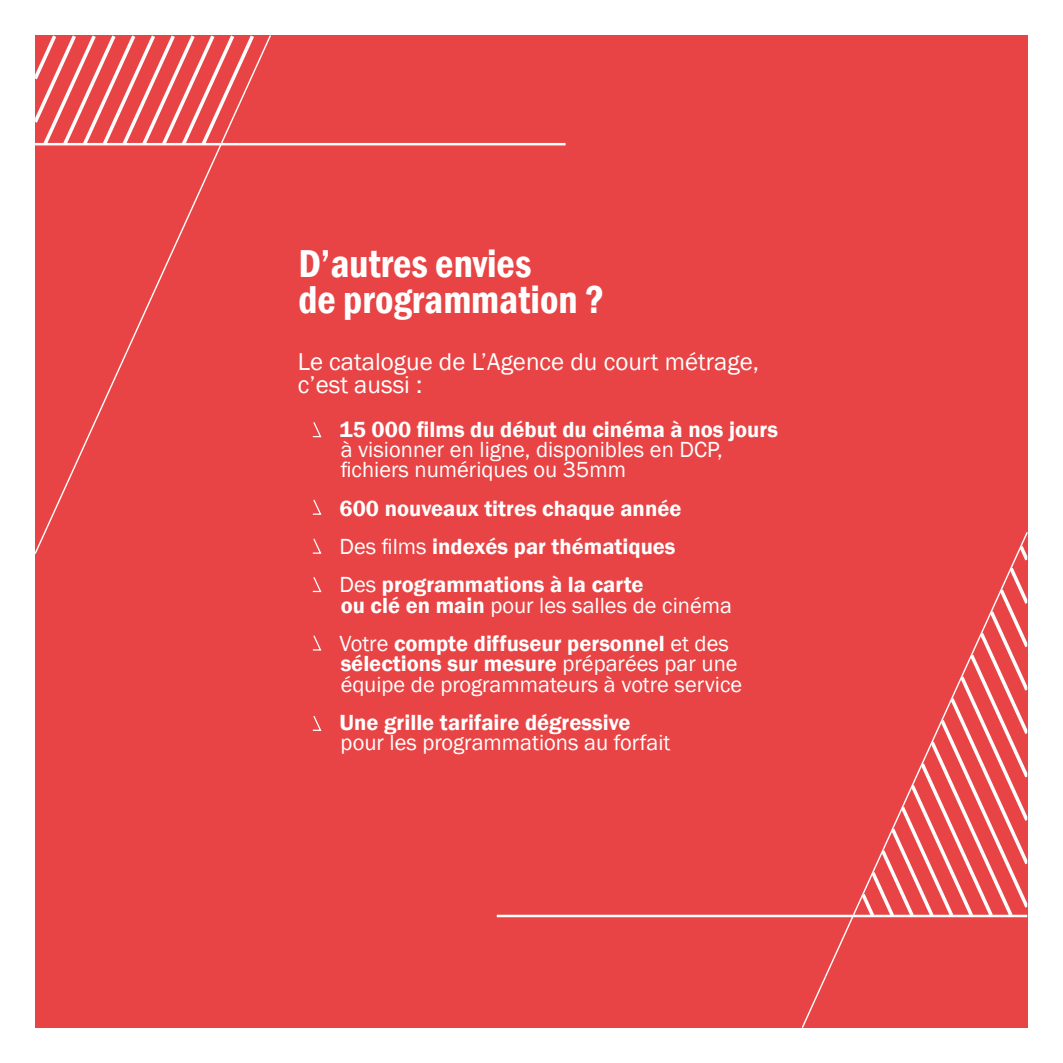
<style>
.page{position:relative;width:1063px;height:1063px;background:#fff}
.page>*{position:absolute;margin:0;border:0;box-sizing:border-box;transform-origin:0 0}
.t1{font:600 condensed 40px/36.2px "Franklin Gothic";color:#fff}
.t2{font:25px/22.8px "Franklin Gothic";color:#fff}
.t3{font:600 22.5px/38.2px "Franklin Gothic";color:#fff}
.t4{font:22.5px/20.5px "Franklin Gothic";color:#fff}
.s1{font-weight:400}
.s2{font-weight:600}
</style>
<div class="page">
<div style="left:35px;top:36px;width:992px;height:992px;background:#e84445"></div>
<svg style="left:35px;top:35px;width:237px;height:519px"></svg>
<svg style="left:800px;top:530px;width:228px;height:498px"></svg>
<hr style="left:497px;top:915px;width:530px;height:2px;background:#fff">
<svg style="left:312px;top:422px;width:10px;height:16px"></svg>
<svg style="left:312px;top:499px;width:10px;height:16px"></svg>
<svg style="left:312px;top:538px;width:10px;height:16px"></svg>
<svg style="left:312px;top:577px;width:10px;height:16px"></svg>
<svg style="left:312px;top:635px;width:10px;height:16px"></svg>
<svg style="left:312px;top:715px;width:10px;height:16px"></svg>
<hr style="left:35px;top:143px;width:531px;height:2px;background:#fff">
<svg style="left:35px;top:36px;width:219px;height:108px"></svg>
<svg style="left:1020px;top:546px;width:7px;height:14px"></svg>
<svg style="left:862px;top:568px;width:165px;height:347px"></svg>
<h1 class="t1" style="left:298px;top:245px;width:307px">D’autres envies<br>de programmation ?</h1>
<p class="t2" style="left:298px;top:351px;width:463px">Le catalogue de L’Agence du court métrage, c’est aussi :</p>
<p class="t3" style="left:340px;top:410px;width:440px">15 000 films du début du cinéma à nos jours</p>
<p class="t4" style="left:341px;top:440px;width:384px">à visionner en ligne, disponibles en DCP, fichiers numériques ou 35mm</p>
<p class="t3" style="left:340px;top:489px;width:343px">600 nouveaux titres chaque année<br><span class="s1">Des films</span> indexés par thématiques<br><span class="s1">Des</span> programmations à la carte</p>
<p class="t3" style="left:340px;top:586px;width:394px">ou clé en main <span class="s1">pour les salles de cinéma<br>Votre</span> compte diffuseur personnel <span class="s1">et des</span></p>
<p class="t4" style="left:341px;top:654px;width:403px"><span class="s2">sélections sur mesure</span> préparées par une équipe de programmateurs à votre service</p>
<p class="t3" style="left:340px;top:704px;width:292px">Une grille tarifaire dégressive</p>
<p class="t4" style="left:341px;top:733px;width:331px">pour les programmations au forfait</p>
</div>
